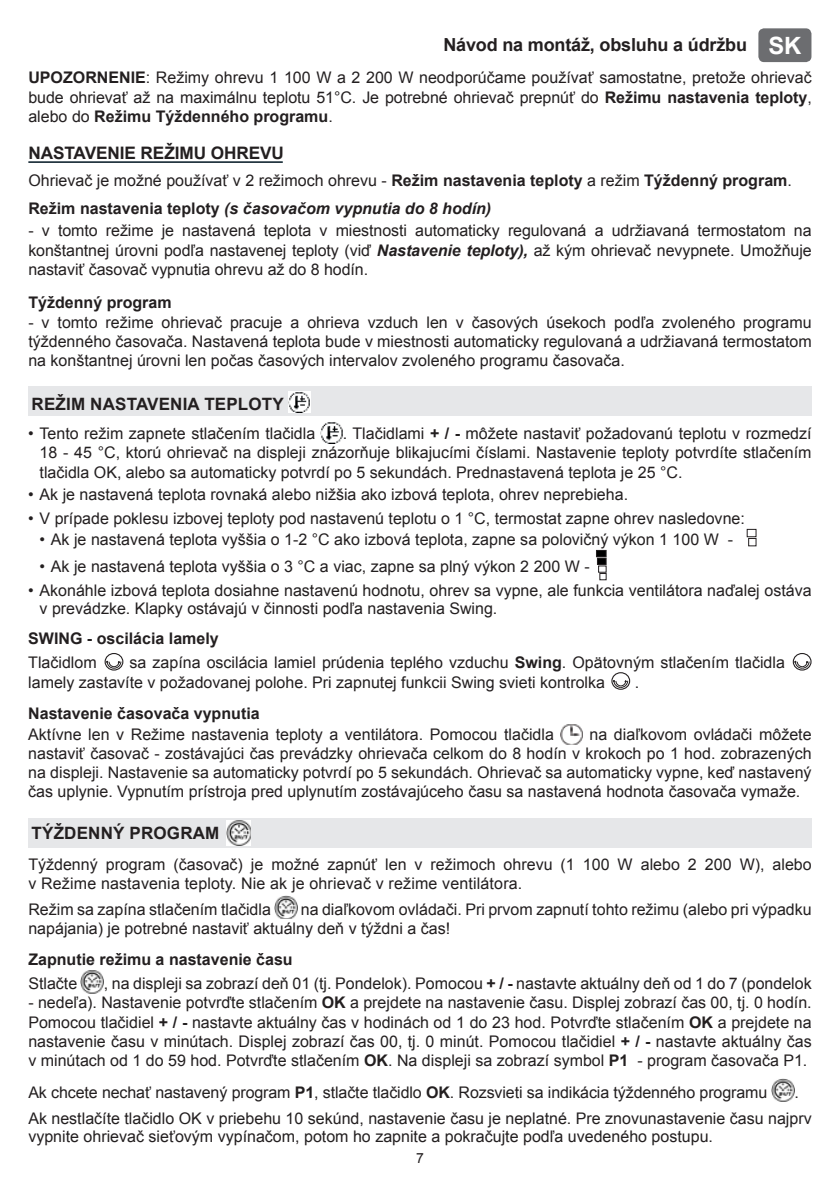
<style>
.page{position:relative;width:840px;height:1191px;background:#fff}
.page>*{position:absolute;margin:0;border:0;box-sizing:border-box;transform-origin:0 0}
.t1{font:700 18px "Arial";letter-spacing:-.01em;color:#231f20}
.t2{font:700 17.2px "Arial";letter-spacing:-.005em;color:#231f20}
.t3{font:700 17px "Arial";letter-spacing:.01em;color:#231f20}
.t4{font:16px/19.2px "Arial";color:#231f20;text-align:justify}
.t5{font:700 16px/28.8px "Arial";color:#231f20}
.t6{font:14px "Arial";color:#231f20}
.s1{font-size:23.8px;color:#fff}
.s2{font-weight:700}
.s3{font-weight:400}
.s4{font-style:italic}
.s5{font-weight:700;font-style:italic}
</style>
<div class="page">
<img style="left:320px;top:422px;width:22px;height:21px">
<div style="left:747px;top:538px;width:9px;height:8px;border:1px solid #231f20"></div>
<div style="left:746px;top:529px;width:10px;height:8px;border:1px solid #231f20"></div>
<div style="left:599px;top:573px;width:7px;height:7px;border:1px solid #231f20"></div>
<div style="left:598px;top:565px;width:8px;height:7px;border:1px solid #231f20"></div>
<div style="left:597px;top:558px;width:8px;height:6px;background:#000"></div>
<div style="left:596px;top:558px;width:10px;height:7px;border:1px solid #231f20"></div>
<div style="left:596px;top:550px;width:9px;height:7px;background:#000"></div>
<div style="left:595px;top:550px;width:11px;height:7px;border:1px solid #231f20"></div>
<div style="left:104px;top:653px;width:19px;height:17px;border:1px solid #231f20;border-radius:50%"></div>
<svg style="left:106px;top:660px;width:16px;height:9px"></svg>
<div style="left:792px;top:653px;width:19px;height:17px;border:1px solid #231f20;border-radius:50%"></div>
<svg style="left:793px;top:660px;width:16px;height:9px"></svg>
<div style="left:611px;top:672px;width:18px;height:18px;border:1px solid #231f20;border-radius:50%"></div>
<svg style="left:612px;top:679px;width:16px;height:9px"></svg>
<img style="left:560px;top:724px;width:22px;height:20px">
<div style="left:758px;top:29px;width:52px;height:32px;background:#6c6d70;border-radius:5px"></div>
<div style="left:758px;top:28px;width:53px;height:34px;border:2px solid #6c6d70;border-radius:5px"></div>
<div style="left:28px;top:386px;width:783px;height:29px;background:#e6e7e9"></div>
<img style="left:288px;top:392px;width:22px;height:20px">
<div style="left:28px;top:818px;width:783px;height:29px;background:#e6e7e9"></div>
<img style="left:274px;top:896px;width:23px;height:23px">
<img style="left:81px;top:970px;width:23px;height:23px">
<img style="left:771px;top:1078px;width:23px;height:23px">
<img style="left:226px;top:820px;width:25px;height:25px">
<hr style="left:28px;top:161px;width:254px;height:2px;background:#011622">
<p class="t1" style="left:443px;top:33px;width:359px">Návod na montáž, obsluhu a údržbu <span class="s1">SK</span></p>
<p class="t4" style="left:28px;top:68px;width:784px"><span class="s2">UPOZORNENIE</span>: Režimy ohrevu 1 100 W a 2 200 W neodporúčame používať samostatne, pretože ohrievač bude ohrievať až na maximálnu teplotu 51°C. Je potrebné ohrievač prepnúť do <span class="s2">Režimu nastavenia teploty</span>, alebo do <span class="s2">Režimu Týždenného programu</span>.</p>
<p class="t2" style="left:28px;top:142px;width:257px">NASTAVENIE REŽIMU OHREVU</p>
<p class="t5" style="left:28px;top:166px;width:764px"><span class="s3">Ohrievač je možné používať v 2 režimoch ohrevu -</span> Režim nastavenia teploty <span class="s3">a režim</span> Týždenný program<span class="s3">.<br></span>Režim nastavenia teploty <span class="s4">(s časovačom vypnutia do 8 hodín)</span></p>
<p class="t4" style="left:28px;top:221px;width:784px">- v tomto režime je nastavená teplota v miestnosti automaticky regulovaná a udržiavaná termostatom na konštantnej úrovni podľa nastavenej teploty (viď <span class="s5">Nastavenie teploty),</span> až kým ohrievač nevypnete. Umožňuje nastaviť časovač vypnutia ohrevu až do 8 hodín.</p>
<p class="t5" style="left:28px;top:289px;width:145px">Týždenný program</p>
<p class="t4" style="left:28px;top:312px;width:784px">- v tomto režime ohrievač pracuje a ohrieva vzduch len v časových úsekoch podľa zvoleného programu týždenného časovača. Nastavená teplota bude v miestnosti automaticky regulovaná a udržiavaná termostatom na konštantnej úrovni len počas časových intervalov zvoleného programu časovača.</p>
<p class="t3" style="left:32px;top:392px;width:254px">REŽIM NASTAVENIA TEPLOTY</p>
<p class="t4" style="left:40px;top:424px;width:773px;text-indent:303px">. Tlačidlami <span class="s2">+ / -</span> môžete nastaviť požadovanú teplotu v rozmedzí 18 - 45 °C, ktorú ohrievač na displeji znázorňuje blikajucími číslami. Nastavenie teploty potvrdíte stlačením tlačidla OK, alebo sa automaticky potvrdí po 5 sekundách. Prednastavená teplota je 25 °C.</p>
<p class="t4" style="left:28px;top:484px;width:601px">• Ak je nastavená teplota rovnaká alebo nižšia ako izbová teplota, ohrev neprebieha.</p>
<p class="t4" style="left:28px;top:508px;width:717px">• V prípade poklesu izbovej teploty pod nastavenú teplotu o 1 °C, termostat zapne ohrev nasledovne:</p>
<p class="t4" style="left:40px;top:530px;width:694px">• Ak je nastavená teplota vyššia o 1-2 °C ako izbová teplota, zapne sa polovičný výkon 1 100 W -</p>
<p class="t4" style="left:40px;top:557px;width:551px">• Ak je nastavená teplota vyššia o 3 °C a viac, zapne sa plný výkon 2 200 W -</p>
<p class="t4" style="left:40px;top:582px;width:773px;line-height:18px;text-indent:-11px">• Akonáhle izbová teplota dosiahne nastavenú hodnotu, ohrev sa vypne, ale funkcia ventilátora naďalej ostáva v prevádzke. Klapky ostávajú v činnosti podľa nastavenia Swing.</p>
<p class="t5" style="left:28px;top:625px;width:192px">SWING - oscilácia lamely</p>
<p class="t4" style="left:28px;top:653px;width:70px">Tlačidlom</p>
<p class="t4" style="left:28px;top:424px;width:288px">• Tento režim zapnete stlačením tlačidla</p>
<p class="t4" style="left:28px;top:653px;width:757px;text-indent:101px">sa zapína oscilácia lamiel prúdenia teplého vzduchu <span class="s2">Swing</span>. Opätovným stlačením tlačidla lamely zastavíte v požadovanej polohe. Pri zapnutej funkcii Swing svieti kontrolka</p>
<p class="t4" style="left:634px;top:672px;width:6px">.</p>
<p class="t5" style="left:28px;top:699px;width:233px">Nastavenie časovača vypnutia</p>
<p class="t4" style="left:28px;top:725px;width:527px">Aktívne len v Režime nastavenia teploty a ventilátora. Pomocou tlačidla</p>
<p class="t4" style="left:28px;top:725px;width:784px;text-indent:561px">na diaľkovom ovládači môžete nastaviť časovač - zostávajúci čas prevádzky ohrievača celkom do 8 hodín v krokoch po 1 hod. zobrazených na displeji. Nastavenie sa automaticky potvrdí po 5 sekundách. Ohrievač sa automaticky vypne, keď nastavený čas uplynie. Vypnutím prístroja pred uplynutím zostávajúceho času sa nastavená hodnota časovača vymaže.</p>
<p class="t3" style="left:32px;top:822px;width:189px">TÝŽDENNÝ PROGRAM</p>
<p class="t4" style="left:28px;top:854px;width:784px">Týždenný program (časovač) je možné zapnúť len v režimoch ohrevu (1 100 W alebo 2 200 W), alebo v Režime nastavenia teploty. Nie ak je ohrievač v režime ventilátora.</p>
<p class="t4" style="left:28px;top:899px;width:244px">Režim sa zapína stlačením tlačidla</p>
<p class="t4" style="left:28px;top:899px;width:784px;text-indent:272px">na diaľkovom ovládači. Pri prvom zapnutí tohto režimu (alebo pri výpadku napájania) je potrebné nastaviť aktuálny deň v týždni a čas!</p>
<p class="t5" style="left:28px;top:945px;width:266px">Zapnutie režimu a nastavenie času</p>
<p class="t4" style="left:28px;top:974px;width:50px">Stlačte</p>
<p class="t4" style="left:104px;top:974px;width:709px">, na displeji sa zobrazí deň 01 (tj. Pondelok). Pomocou <span class="s2">+ / -</span> nastavte aktuálny deň od 1 do 7 (pondelok</p>
<p class="t4" style="left:28px;top:993px;width:784px">- nedeľa). Nastavenie potvrďte stlačením <span class="s2">OK</span> a prejdete na nastavenie času. Displej zobrazí čas 00, tj. 0 hodín.<br>Pomocou tlačidiel <span class="s2">+ / -</span> nastavte aktuálny čas v hodinách od 1 do 23 hod. Potvrďte stlačením <span class="s2">OK</span> a prejdete na nastavenie času v minútach. Displej zobrazí čas 00, tj. 0 minút. Pomocou tlačidiel <span class="s2">+ / -</span> nastavte aktuálny čas v minútach od 1 do 59 hod. Potvrďte stlačením <span class="s2">OK</span>. Na displeji sa zobrazí symbol <span class="s2">P1</span> - program časovača P1.</p>
<p class="t4" style="left:28px;top:1082px;width:740px">Ak chcete nechať nastavený program <span class="s2">P1</span>, stlačte tlačidlo <span class="s2">OK</span>. Rozsvieti sa indikácia týždenného programu</p>
<p class="t4" style="left:28px;top:1079px;width:784px;line-height:26.4px;text-indent:765px">.<br>Ak nestlačíte tlačidlo OK v priebehu 10 sekúnd, nastavenie času je neplatné. Pre znovunastavenie času najprv</p>
<p class="t4" style="left:28px;top:1127px;width:685px">vypnite ohrievač sieťovým vypínačom, potom ho zapnite a pokračujte podľa uvedeného postupu.</p>
<p class="t6" style="left:416px;top:1148px;width:9px">7</p>
</div>
